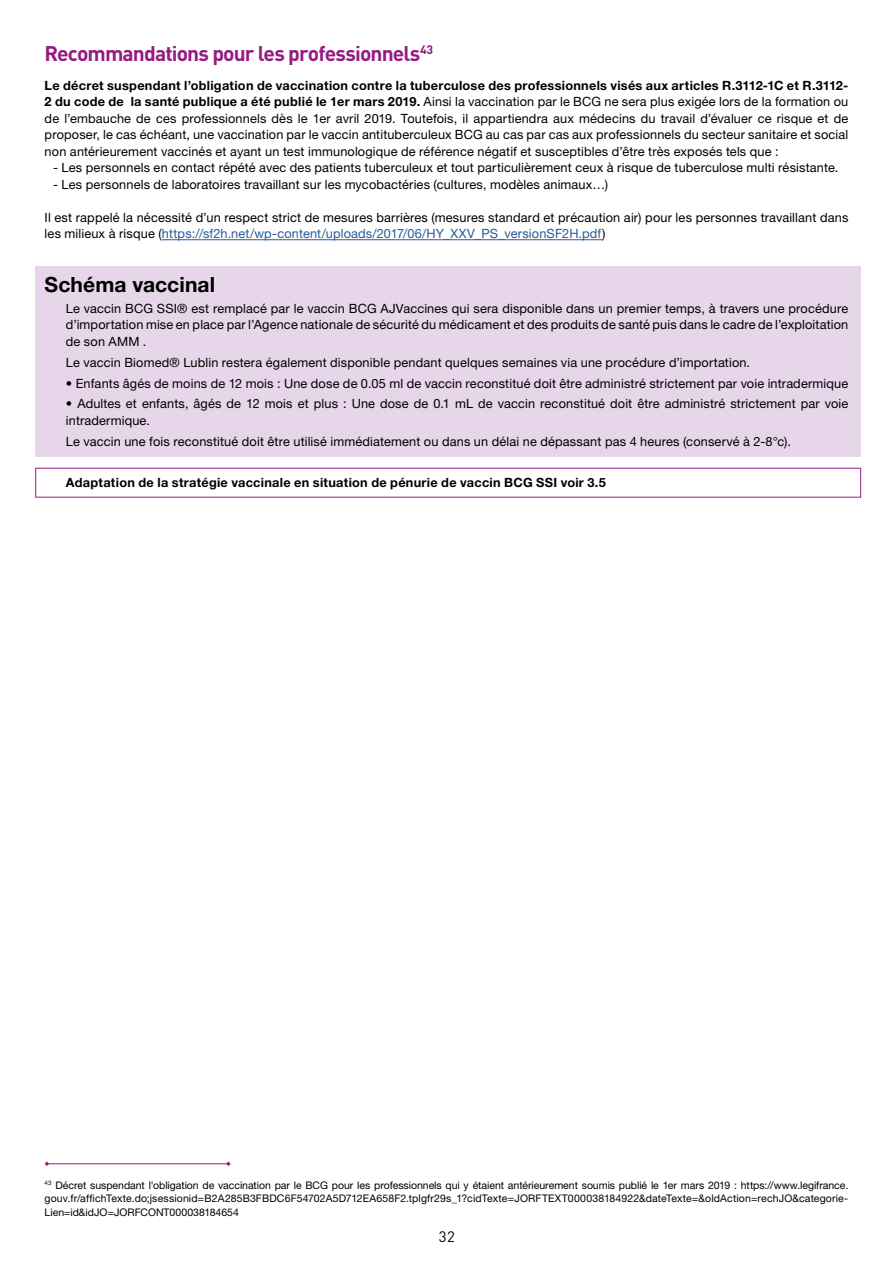
<style>
.page{position:relative;width:893px;height:1263px;background:#fff}
.page>*{position:absolute;margin:0;border:0;box-sizing:border-box;transform-origin:0 0}
.t1{font:700 21px "DINOT";letter-spacing:-.04em;color:#951b81}
.t2{font:700 21px "Helvetica Neue LT Std";letter-spacing:.005em;color:#000}
.t3{font:15px "DINOT";color:#000}
.t4{font:12.75px/16.5px "Helvetica Neue LT Std";letter-spacing:.01em;color:#000;text-align:justify}
.t5{font:700 12.75px "Helvetica Neue LT Std";letter-spacing:.02em;color:#000}
.t6{font:10.5px/13.5px "Helvetica Neue LT Std";color:#000;text-align:justify}
.s1{font-weight:700}
.s2{color:#275b9b}
</style>
<div class="page">
<div style="left:35px;top:267px;width:826px;height:190px;background:#e7d5ea"></div>
<hr style="left:162px;top:239px;width:440px;height:1px;background:#275b9b">
<hr style="left:47px;top:1163px;width:181px;height:1px;background:#951b81">
<svg style="left:226px;top:1161px;width:5px;height:5px"></svg>
<svg style="left:45px;top:1161px;width:4px;height:5px"></svg>
<h1 class="t1" style="left:45px;top:39px;width:390px">Recommandations pour les professionnels<sup>43</sup></h1>
<p class="t4" style="left:45px;top:77px;width:805px"><span class="s1">Le décret suspendant l’obligation de vaccination contre la tuberculose des professionnels visés aux articles R.3112-1C et R.3112- 2 du code de la santé publique a été publié le 1er mars 2019.</span> Ainsi la vaccination par le BCG ne sera plus exigée lors de la formation ou de l’embauche de ces professionnels dès le 1er avril 2019. Toutefois, il appartiendra aux médecins du travail d’évaluer ce risque et de proposer, le cas échéant, une vaccination par le vaccin antituberculeux BCG au cas par cas aux professionnels du secteur sanitaire et social non antérieurement vaccinés et ayant un test immunologique de référence négatif et susceptibles d’être très exposés tels que :</p>
<p class="t4" style="left:53px;top:159px;width:787px">- Les personnels en contact répété avec des patients tuberculeux et tout particulièrement ceux à risque de tuberculose multi résistante.</p>
<p class="t4" style="left:53px;top:176px;width:556px">- Les personnels de laboratoires travaillant sur les mycobactéries (cultures, modèles animaux…)</p>
<p class="t4" style="left:45px;top:209px;width:805px">Il est rappelé la nécessité d’un respect strict de mesures barrières (mesures standard et précaution air) pour les personnes travaillant dans les milieux à risque (<span class="s2">https://sf2h.net/wp-content/uploads/2017/06/HY_XXV_PS_versionSF2H.pdf</span>)</p>
<h1 class="t2" style="left:45px;top:272px;width:172px">Schéma vaccinal</h1>
<p class="t4" style="left:66px;top:300px;width:784px">Le vaccin BCG SSI® est remplacé par le vaccin BCG AJVaccines qui sera disponible dans un premier temps, à travers une procédure d’importation mise en place par l’Agence nationale de sécurité du médicament et des produits de santé puis dans le cadre de l’exploitation de son AMM .</p>
<p class="t4" style="left:66px;top:354px;width:686px">Le vaccin Biomed® Lublin restera également disponible pendant quelques semaines via une procédure d’importation.</p>
<p class="t4" style="left:66px;top:375px;width:784px">• Enfants âgés de moins de 12 mois : Une dose de 0.05 ml de vaccin reconstitué doit être administré strictement par voie intradermique</p>
<p class="t4" style="left:66px;top:395px;width:784px">• Adultes et enfants, âgés de 12 mois et plus : Une dose de 0.1 mL de vaccin reconstitué doit être administré strictement par voie intradermique.</p>
<p class="t4" style="left:66px;top:433px;width:726px">Le vaccin une fois reconstitué doit être utilisé immédiatement ou dans un délai ne dépassant pas 4 heures (conservé à 2-8°c).</p>
<p class="t5" style="left:66px;top:475px;width:541px">Adaptation de la stratégie vaccinale en situation de pénurie de vaccin BCG SSI voir 3.5</p>
<p class="t6" style="left:45px;top:1178px;width:805px"><sup>43</sup> Décret suspendant l'obligation de vaccination par le BCG pour les professionnels qui y étaient antérieurement soumis publié le 1er mars 2019 : https://www.legifrance. gouv.fr/affichTexte.do;jsessionid=B2A285B3FBDC6F54702A5D712EA658F2.tplgfr29s_1?cidTexte=JORFTEXT000038184922&amp;dateTexte=&amp;oldAction=rechJO&amp;categorie-Lien=id&amp;idJO=JORFCONT000038184654</p>
<p class="t3" style="left:439px;top:1227px;width:17px">32</p>
</div>
